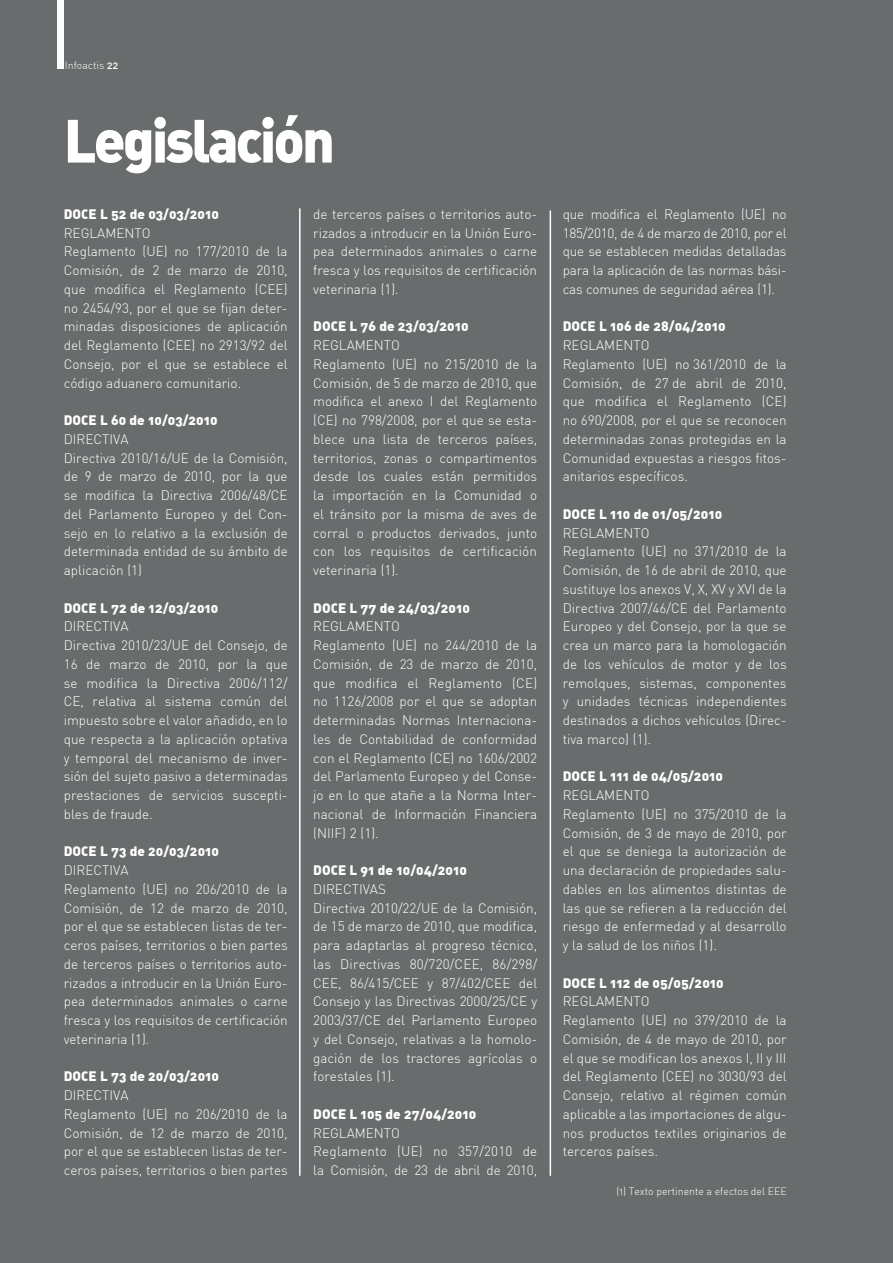
<style>
.page{position:relative;width:893px;height:1263px;background:#696c6d}
.page>*{position:absolute;margin:0;border:0;box-sizing:border-box;transform-origin:0 0}
.t1{font:900 60px "DIN Alternate";letter-spacing:-.05em;color:#fff;scale:.95 1}
.t2{font:300 13.5px/18.8px "DIN";color:#fff}
.t3{font:900 13.5px "DIN Alternate";color:#fff}
.t4{font:300 10.5px "DIN Alternate";color:#fff}
.s1{font-weight:500}
</style>
<div class="page">
<hr style="left:299px;top:208px;width:2px;height:968px;background:#fff">
<div style="left:57px;top:0;width:7px;height:69px;background:#fff"></div>
<hr style="left:550px;top:210px;width:1px;height:966px;background:#fff">
<p class="t4" style="left:65px;top:59px;width:55px">Infoactis <span class="s1">22</span></p>
<h1 class="t1" style="left:64px;top:101px;width:287px">Legislación</h1>
<p class="t3" style="left:64px;top:205px;width:157px">DOCE L 52 de 03/03/2010</p>
<p class="t2" style="left:64px;top:223px;width:225px">REGLAMENTO<br>Reglamento (UE) no 177/2010 de la<br>Comisión, de 2 de marzo de 2010, que modifica el Reglamento (CEE) no 2454/93, por el que se fijan deter&shy;minadas disposiciones de aplicación del Reglamento (CEE) no 2913/92 del<br>Consejo, por el que se establece el código aduanero comunitario.</p>
<p class="t3" style="left:64px;top:411px;width:155px">DOCE L 60 de 10/03/2010</p>
<p class="t2" style="left:64px;top:429px;width:225px">DIRECTIVA<br>Directiva 2010/16/UE de la Comisión, de 9 de marzo de 2010, por la que se modifica la Directiva 2006/48/CE del Parlamento Europeo y del Con&shy;sejo en lo relativo a la exclusión de determinada entidad de su ámbito de aplicación (1)</p>
<p class="t3" style="left:64px;top:599px;width:156px">DOCE L 72 de 12/03/2010</p>
<p class="t2" style="left:64px;top:617px;width:225px">DIRECTIVA<br>Directiva 2010/23/UE del Consejo, de<br>16 de marzo de 2010, por la que se modifica la Directiva 2006/112/<br>CE, relativa al sistema común del impuesto sobre el valor añadido, en lo que respecta a la aplicación optativa y temporal del mecanismo de inver&shy;sión del sujeto pasivo a determinadas prestaciones de servicios suscepti&shy;bles de fraude.</p>
<p class="t3" style="left:64px;top:842px;width:157px">DOCE L 73 de 20/03/2010</p>
<p class="t2" style="left:64px;top:861px;width:225px">DIRECTIVA<br>Reglamento (UE) no 206/2010 de la<br>Comisión, de 12 de marzo de 2010, por el que se establecen listas de ter&shy;ceros países, territorios o bien partes de terceros países o territorios auto&shy;rizados a introducir en la Unión Euro&shy;pea determinados animales o carne fresca y los requisitos de certificación veterinaria (1).</p>
<p class="t3" style="left:64px;top:1067px;width:157px">DOCE L 73 de 20/03/2010</p>
<p class="t2" style="left:64px;top:1086px;width:225px">DIRECTIVA<br>Reglamento (UE) no 206/2010 de la<br>Comisión, de 12 de marzo de 2010, por el que se establecen listas de ter&shy;ceros países, territorios o bien partes</p>
<p class="t2" style="left:313px;top:204px;width:225px;text-align:justify">de terceros países o territorios auto&shy;rizados a introducir en la Unión Euro&shy;pea determinados animales o carne fresca y los requisitos de certificación veterinaria (1).</p>
<p class="t3" style="left:313px;top:317px;width:157px">DOCE L 76 de 23/03/2010</p>
<p class="t2" style="left:313px;top:336px;width:225px">REGLAMENTO<br>Reglamento (UE) no 215/2010 de la<br>Comisión, de 5 de marzo de 2010, que modifica el anexo I del Reglamento (CE) no 798/2008, por el que se esta&shy;blece una lista de terceros países, territorios, zonas o compartimentos desde los cuales están permitidos la importación en la Comunidad o el tránsito por la misma de aves de corral o productos derivados, junto con los requisitos de certificación veterinaria (1).</p>
<p class="t3" style="left:313px;top:599px;width:158px">DOCE L 77 de 24/03/2010</p>
<p class="t2" style="left:313px;top:617px;width:225px">REGLAMENTO<br>Reglamento (UE) no 244/2010 de la<br>Comisión, de 23 de marzo de 2010, que modifica el Reglamento (CE) no 1126/2008 por el que se adoptan determinadas Normas Internaciona&shy;les de Contabilidad de conformidad con el Reglamento (CE) no 1606/2002 del Parlamento Europeo y del Conse&shy;jo en lo que atañe a la Norma Inter&shy;nacional de Información Financiera (NIIF) 2 (1).</p>
<p class="t3" style="left:313px;top:861px;width:155px">DOCE L 91 de 10/04/2010</p>
<p class="t2" style="left:313px;top:879px;width:225px">DIRECTIVAS<br>Directiva 2010/22/UE de la Comisión, de 15 de marzo de 2010, que modifica, para adaptarlas al progreso técnico, las Directivas 80/720/CEE, 86/298/<br>CEE, 86/415/CEE y 87/402/CEE del<br>Consejo y las Directivas 2000/25/CE y<br>2003/37/CE del Parlamento Europeo y del Consejo, relativas a la homolo&shy;gación de los tractores agrícolas o forestales (1).</p>
<p class="t3" style="left:313px;top:1105px;width:165px">DOCE L 105 de 27/04/2010</p>
<p class="t2" style="left:313px;top:1123px;width:225px">REGLAMENTO<br>Reglamento (UE) no 357/2010 de la Comisión, de 23 de abril de 2010,</p>
<p class="t2" style="left:563px;top:204px;width:225px;text-align:justify">que modifica el Reglamento (UE) no 185/2010, de 4 de marzo de 2010, por el que se establecen medidas detalladas para la aplicación de las normas bási&shy;cas comunes de seguridad aérea (1).</p>
<p class="t3" style="left:563px;top:317px;width:164px">DOCE L 106 de 28/04/2010</p>
<p class="t2" style="left:563px;top:336px;width:225px">REGLAMENTO<br>Reglamento (UE) no 361/2010 de la<br>Comisión, de 27 de abril de 2010, que modifica el Reglamento (CE) no 690/2008, por el que se reconocen determinadas zonas protegidas en la<br>Comunidad expuestas a riesgos fitos&shy;anitarios específicos.</p>
<p class="t3" style="left:563px;top:505px;width:161px">DOCE L 110 de 01/05/2010</p>
<p class="t2" style="left:563px;top:523px;width:225px">REGLAMENTO<br>Reglamento (UE) no 371/2010 de la<br>Comisión, de 16 de abril de 2010, que sustituye los anexos V, X, XV y XVI de la<br>Directiva 2007/46/CE del Parlamento<br>Europeo y del Consejo, por la que se crea un marco para la homologación de los vehículos de motor y de los remolques, sistemas, componentes y unidades técnicas independientes destinados a dichos vehículos (Direc&shy;tiva marco) (1).</p>
<p class="t3" style="left:563px;top:767px;width:162px">DOCE L 111 de 04/05/2010</p>
<p class="t2" style="left:563px;top:786px;width:225px">REGLAMENTO<br>Reglamento (UE) no 375/2010 de la<br>Comisión, de 3 de mayo de 2010, por el que se deniega la autorización de una declaración de propiedades salu&shy;dables en los alimentos distintas de las que se refieren a la reducción del riesgo de enfermedad y al desarrollo y la salud de los niños (1).</p>
<p class="t3" style="left:563px;top:974px;width:163px">DOCE L 112 de 05/05/2010</p>
<p class="t2" style="left:563px;top:992px;width:225px">REGLAMENTO<br>Reglamento (UE) no 379/2010 de la<br>Comisión, de 4 de mayo de 2010, por el que se modifican los anexos I, II y III del Reglamento (CEE) no 3030/93 del<br>Consejo, relativo al régimen común aplicable a las importaciones de algu&shy;nos productos textiles originarios de terceros países.</p>
<p class="t4" style="left:616px;top:1185px;width:172px">(1) Texto pertinente a efectos del EEE</p>
</div>
